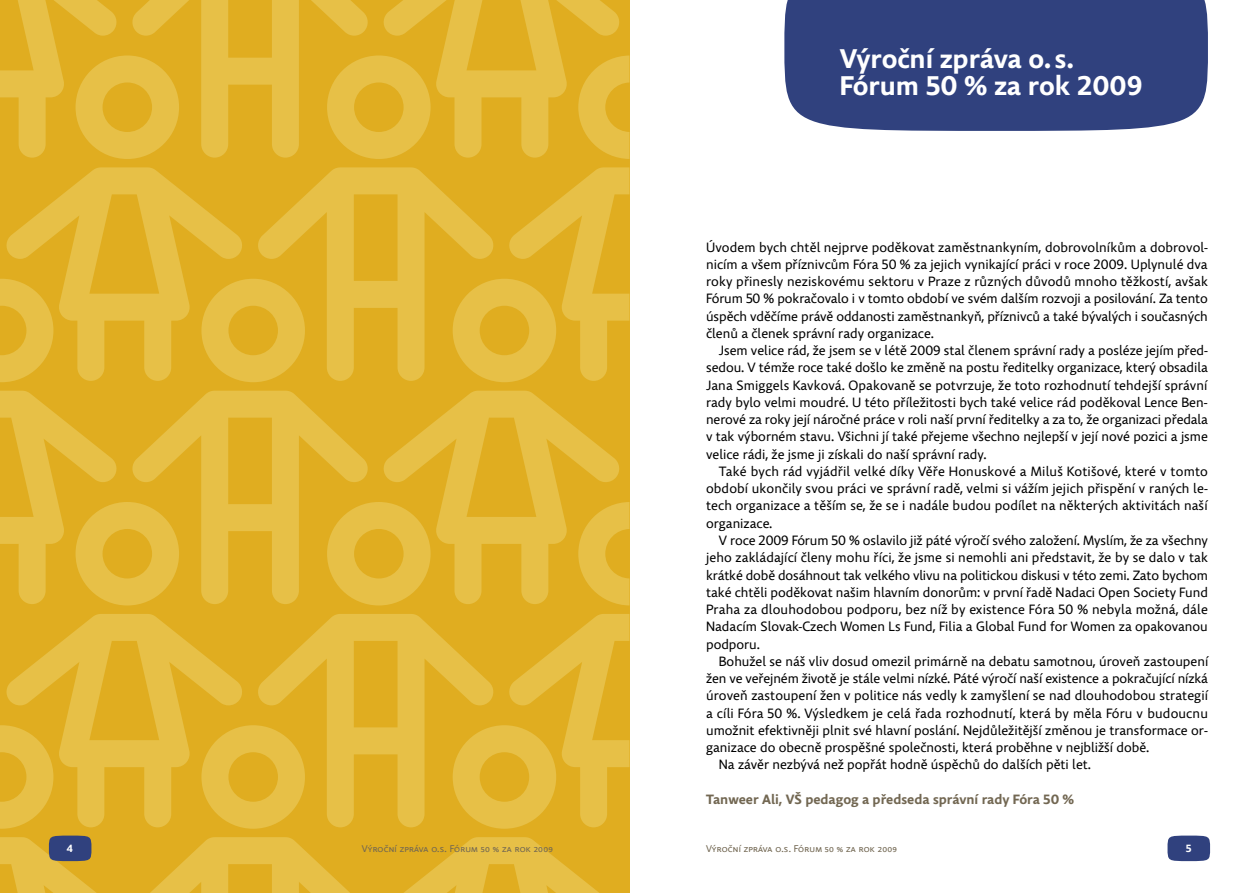
<style>
.page{position:relative;width:1259px;height:893px;background:#fff}
.page>*{position:absolute;margin:0;border:0;box-sizing:border-box;transform-origin:0 0}
.t1{font:700 27px/27px "Comenia Sans";color:#fff}
.t2{font:13.5px/17.2px "Comenia Sans";color:#000;text-align:justify}
.t3{font:700 13.5px "Comenia Sans";color:#726752}
.t4{font:700 10.5px "Comenia Sans";color:#fff}
.t5{font:9.75px "Comenia Sans";letter-spacing:.025em;color:#726752}
</style>
<div class="page">
<div style="left:784px;top:0;width:424px;height:131px;background:#30417e"></div>
<svg style="left:0;top:0;width:629px;height:893px;background:#e3b531"></svg>
<div style="left:49px;top:836px;width:42px;height:25px;background:#30417e;border-radius:50%"></div>
<div style="left:1167px;top:836px;width:43px;height:25px;background:#30417e;border-radius:50%"></div>
<h1 class="t1" style="left:840px;top:46px;width:304px">Výroční zpráva o. s.<br>Fórum 50 % za rok 2009</h1>
<p class="t2" style="left:706px;top:239px;width:503px">Úvodem bych chtěl nejprve poděkovat zaměstnankyním, dobrovolníkům a dobrovol&shy;nicím a všem příznivcům Fóra 50 % za jejich vynikající práci v roce 2009. Uplynulé dva roky přinesly neziskovému sektoru v Praze z různých důvodů mnoho těžkostí, avšak Fórum 50 % pokračovalo i v tomto období ve svém dalším rozvoji a posilování. Za tento úspěch vděčíme právě oddanosti zaměstnankyň, příznivců a také bývalých i současných členů a členek správní rady organizace.</p>
<p class="t2" style="left:706px;top:342px;width:503px;text-indent:13px">Jsem velice rád, že jsem se v létě 2009 stal členem správní rady a posléze jejím před&shy;sedou. V témže roce také došlo ke změně na postu ředitelky organizace, který obsadila Jana Smiggels Kavková. Opakovaně se potvrzuje, že toto rozhodnutí tehdejší správní rady bylo velmi moudré. U této příležitosti bych také velice rád poděkoval Lence Ben&shy;nerové za roky její náročné práce v roli naší první ředitelky a za to, že organizaci předala v tak výborném stavu. Všichni jí také přejeme všechno nejlepší v její nové pozici a jsme velice rádi, že jsme ji získali do naší správní rady.</p>
<p class="t2" style="left:706px;top:463px;width:503px;text-indent:13px">Také bych rád vyjádřil velké díky Věře Honuskové a Miluš Kotišové, které v tomto období ukončily svou práci ve správní radě, velmi si vážím jejich přispění v raných le&shy;tech organizace a těším se, že se i nadále budou podílet na některých aktivitách naší organizace.</p>
<p class="t2" style="left:706px;top:532px;width:503px;text-indent:13px">V roce 2009 Fórum 50 % oslavilo již páté výročí svého založení. Myslím, že za všechny jeho zakládající členy mohu říci, že jsme si nemohli ani představit, že by se dalo v tak krátké době dosáhnout tak velkého vlivu na politickou diskusi v této zemi. Zato bychom také chtěli poděkovat našim hlavním donorům: v první řadě Nadaci Open Society Fund Praha za dlouhodobou podporu, bez níž by existence Fóra 50 % nebyla možná, dále Nadacím Slovak-Czech Women Ls Fund, Filia a Global Fund for Women za opakovanou podporu.</p>
<p class="t2" style="left:719px;top:653px;width:491px">Bohužel se náš vliv dosud omezil primárně na debatu samotnou, úroveň zastoupení</p>
<p class="t2" style="left:706px;top:670px;width:503px">žen ve veřejném životě je stále velmi nízké. Páté výročí naší existence a pokračující nízká</p>
<p class="t2" style="left:706px;top:687px;width:503px">úroveň zastoupení žen v politice nás vedly k zamyšlení se nad dlouhodobou strategií</p>
<p class="t2" style="left:706px;top:705px;width:503px">a cíli Fóra 50 %. Výsledkem je celá řada rozhodnutí, která by měla Fóru v budoucnu</p>
<p class="t2" style="left:706px;top:722px;width:503px">umožnit efektivněji plnit své hlavní poslání. Nejdůležitější změnou je transformace or-</p>
<p class="t2" style="left:706px;top:739px;width:444px">ganizace do obecně prospěšné společnosti, která proběhne v nejbližší době.</p>
<p class="t2" style="left:719px;top:756px;width:374px">Na závěr nezbývá než popřát hodně úspěchů do dalších pěti let.</p>
<p class="t3" style="left:706px;top:790px;width:370px">Tanweer Ali, VŠ pedagog a předseda správní rady Fóra 50 %</p>
<p class="t4" style="left:67px;top:842px;width:8px">4</p>
<p class="t5" style="left:362px;top:842px;width:192px">Výroční zpráva o.s. Fórum 50 % za rok 2009</p>
<p class="t5" style="left:706px;top:842px;width:192px">Výroční zpráva o.s. Fórum 50 % za rok 2009</p>
<p class="t4" style="left:1185px;top:842px;width:7px">5</p>
</div>
